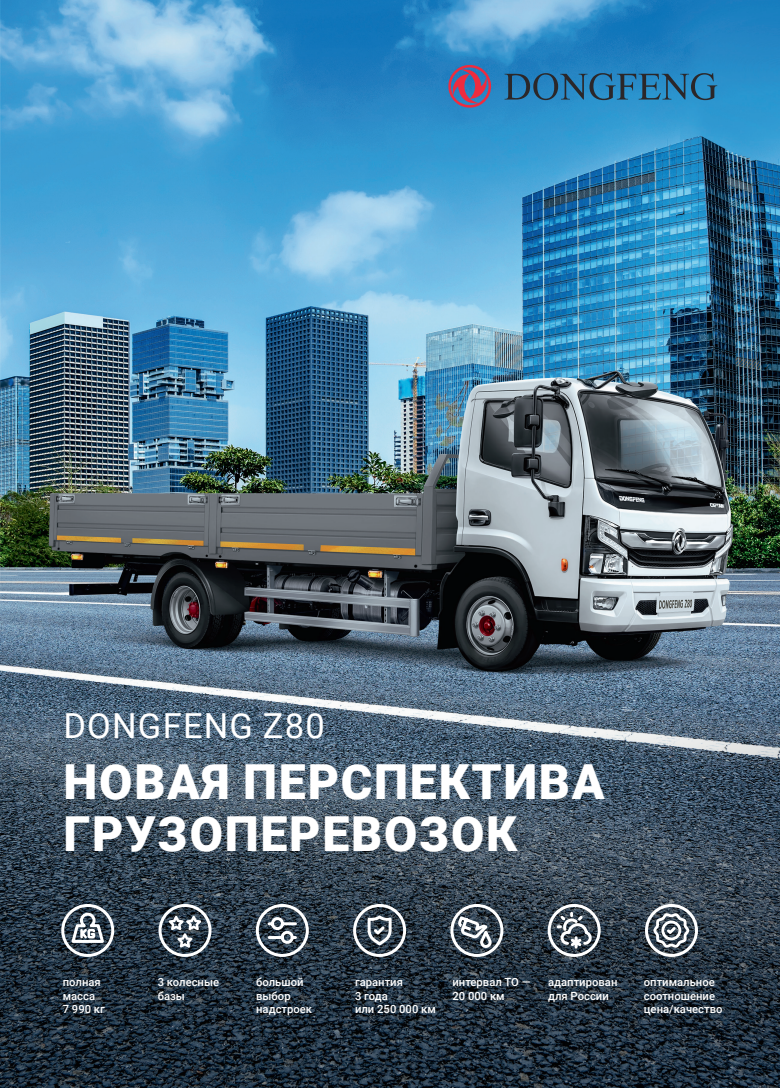
<style>
.page{position:relative;width:780px;height:1088px;background:#fff}
.page>*{position:absolute;margin:0;border:0;box-sizing:border-box;transform-origin:0 0}
.t1{font:900 48.25px/51.8px "Roboto";letter-spacing:.035em;color:#fff}
.t2{font:34.5px "Roboto";letter-spacing:.035em;color:#fff}
.t3{font:500 11.25px/13.8px "Roboto";color:#fff}
</style>
<div class="page">
<img style="left:0;top:0;width:779px;height:1088px">
<div style="left:353px;top:904px;width:53px;height:53px;border:3px solid #fff;border-radius:50%"></div>
<svg style="left:367px;top:915px;width:24px;height:30px"></svg>
<div style="left:450px;top:904px;width:53px;height:53px;border:3px solid #fff;border-radius:50%"></div>
<svg style="left:457px;top:914px;width:37px;height:35px"></svg>
<div style="left:158px;top:904px;width:53px;height:53px;border:3px solid #fff;border-radius:50%"></div>
<div style="left:61px;top:904px;width:53px;height:53px;border:3px solid #fff;border-radius:50%"></div>
<svg style="left:69px;top:911px;width:37px;height:33px"></svg>
<div style="left:256px;top:904px;width:53px;height:53px;border:3px solid #fff;border-radius:50%"></div>
<svg style="left:266px;top:915px;width:32px;height:30px"></svg>
<div style="left:547px;top:904px;width:53px;height:53px;border:3px solid #fff;border-radius:50%"></div>
<svg style="left:558px;top:910px;width:35px;height:40px"></svg>
<div style="left:645px;top:904px;width:53px;height:53px;border:3px solid #fff;border-radius:50%"></div>
<svg style="left:653px;top:913px;width:36px;height:35px"></svg>
<svg style="left:168px;top:915px;width:33px;height:32px"></svg>
<svg style="left:504px;top:73px;width:213px;height:27px;background:#28709d"></svg>
<svg style="left:448px;top:65px;width:43px;height:44px;background:#775f8c"></svg>
<p class="t2" style="left:63px;top:702px;width:263px">DONGFENG Z80</p>
<p class="t1" style="left:64px;top:754px;width:542px">НОВАЯ ПЕРСПЕКТИВА<br>ГРУЗОПЕРЕВОЗОК</p>
<p class="t3" style="left:63px;top:974px;width:44px">полная масса<br>7 990 кг</p>
<p class="t3" style="left:256px;top:974px;width:49px">большой</p>
<p class="t3" style="left:158px;top:974px;width:63px">3 колесные базы</p>
<p class="t3" style="left:256px;top:988px;width:57px">выбор надстроек</p>
<p class="t3" style="left:355px;top:974px;width:49px">гарантия</p>
<p class="t3" style="left:355px;top:988px;width:34px">3 года</p>
<p class="t3" style="left:355px;top:1002px;width:82px">или 250 000 км</p>
<p class="t3" style="left:452px;top:974px;width:79px">интервал ТО —</p>
<p class="t3" style="left:452px;top:988px;width:54px">20 000 км</p>
<p class="t3" style="left:548px;top:974px;width:71px">адаптирован</p>
<p class="t3" style="left:548px;top:988px;width:62px">для России</p>
<p class="t3" style="left:643px;top:974px;width:73px">оптимальное соотношение</p>
<p class="t3" style="left:643px;top:1002px;width:80px">цена/качество</p>
</div>
